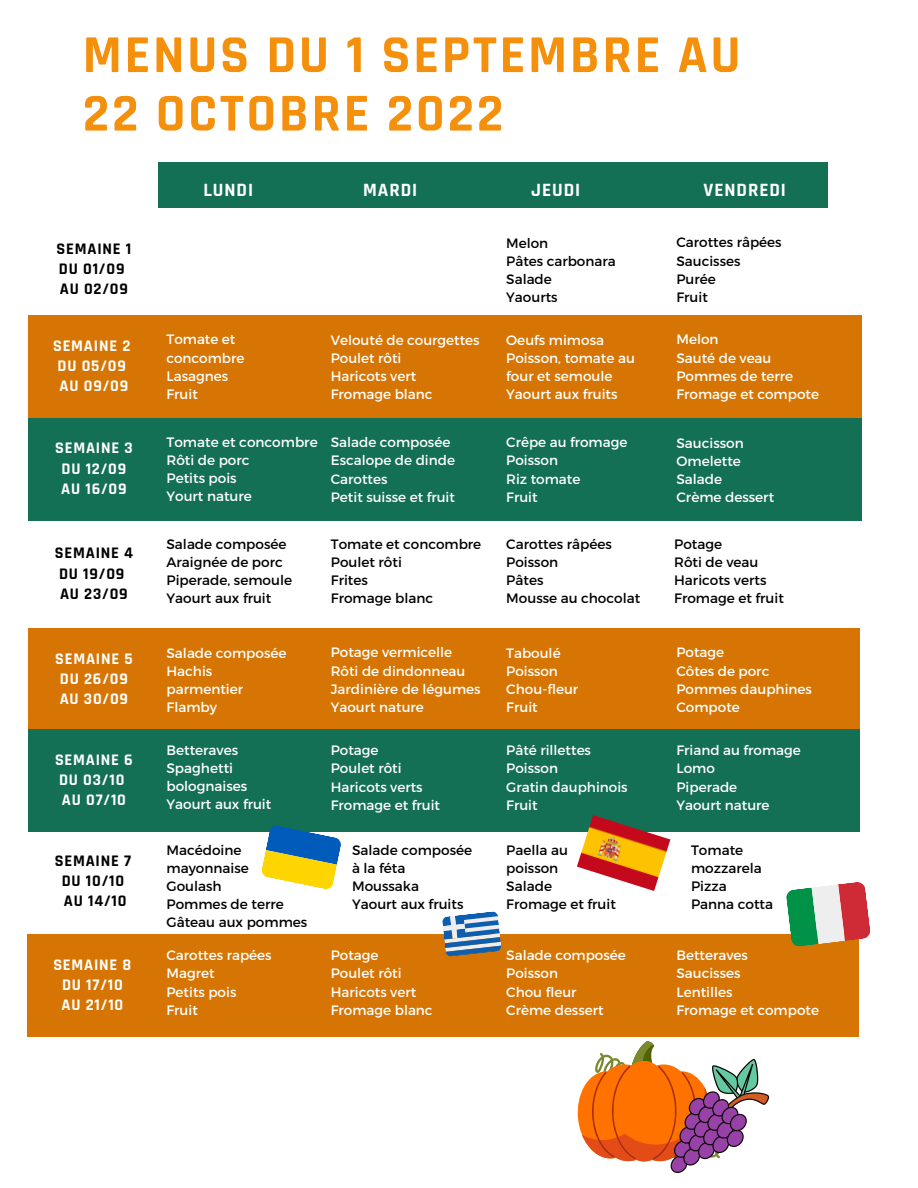
<style>
.page{position:relative;width:918px;height:1188px;background:#fff}
.page>*{position:absolute;margin:0;border:0;box-sizing:border-box;transform-origin:0 0}
.t1{font:700 53.85px/58.5px "Rajdhani";letter-spacing:.05em;color:#f4900c}
.t2{font:700 19.05px "Rajdhani";letter-spacing:.05em;color:#fff}
.t3{font:700 16.35px/20.2px "Rajdhani";letter-spacing:.05em;color:#fff}
.t4{font:700 16.35px/20.2px "Rajdhani";letter-spacing:.05em;color:#000}
.t5{font:13.65px/18.3px "Montserrat";color:#fff}
.t6{font:13.65px/18px "Montserrat";color:#000}
</style>
<div class="page">
<div style="left:159px;top:162px;width:669px;height:55px;background:#147055"></div>
<div style="left:29px;top:208px;width:889px;height:124px;background:#fff"></div>
<div style="left:29px;top:316px;width:833px;height:102px;background:#d67503"></div>
<div style="left:29px;top:418px;width:833px;height:102px;background:#147055"></div>
<div style="left:29px;top:629px;width:831px;height:102px;background:#d67503"></div>
<div style="left:29px;top:729px;width:831px;height:103px;background:#147055"></div>
<div style="left:27px;top:934px;width:832px;height:103px;background:#d67503"></div>
<svg style="left:261px;top:826px;width:80px;height:63px"></svg>
<svg style="left:442px;top:911px;width:59px;height:46px"></svg>
<img style="left:577px;top:815px;width:93px;height:76px">
<svg style="left:786px;top:882px;width:84px;height:65px"></svg>
<svg style="left:577px;top:1041px;width:192px;height:133px"></svg>
<h1 class="t1" style="left:83px;top:27px;width:659px">MENUS DU 1 SEPTEMBRE AU<br>22 OCTOBRE 2022</h1>
<p class="t4" style="left:57px;top:239px;width:76px">SEMAINE 1<br>DU 01/09<br>AU 02/09</p>
<p class="t3" style="left:53px;top:336px;width:79px">SEMAINE 2<br>DU 05/09<br>AU 09/09</p>
<p class="t3" style="left:55px;top:438px;width:79px;text-align:center">SEMAINE 3<br>DU 12/09<br>AU 16/09</p>
<p class="t4" style="left:55px;top:543px;width:80px">SEMAINE 4<br>DU 19/09<br>AU 23/09</p>
<p class="t3" style="left:55px;top:649px;width:79px">SEMAINE 5<br>DU 26/09<br>AU 30/09</p>
<p class="t3" style="left:55px;top:750px;width:79px">SEMAINE 6<br>DU 03/10<br>AU 07/10</p>
<p class="t4" style="left:55px;top:851px;width:78px;text-align:center">SEMAINE 7<br>DU 10/10<br>AU 14/10</p>
<p class="t3" style="left:53px;top:955px;width:80px;text-align:center">SEMAINE 8<br>DU 17/10<br>AU 21/10</p>
<h2 class="t2" style="left:203px;top:179px;width:51px">LUNDI</h2>
<h2 class="t2" style="left:363px;top:179px;width:56px">MARDI</h2>
<p class="t5" style="left:166px;top:330px;width:80px">Tomate et concombre<br>Lasagnes<br>Fruit</p>
<p class="t5" style="left:331px;top:330px;width:150px">Velouté de courgettes<br>Poulet rôti<br>Haricots vert<br>Fromage blanc</p>
<p class="t5" style="left:166px;top:433px;width:153px">Tomate et concombre<br>Rôti de porc<br>Petits pois<br>Yourt nature</p>
<p class="t6" style="left:166px;top:535px;width:127px">Salade composée<br>Araignée de porc<br>Piperade, semoule<br>Yaourt aux fruit</p>
<p class="t5" style="left:331px;top:432px;width:126px">Salade composée<br>Escalope de dinde<br>Carottes<br>Petit suisse et fruit</p>
<p class="t6" style="left:331px;top:535px;width:152px">Tomate et concombre<br>Poulet rôti<br>Frites<br>Fromage blanc</p>
<p class="t5" style="left:166px;top:644px;width:122px">Salade composée<br>Hachis parmentier<br>Flamby</p>
<p class="t5" style="left:166px;top:741px;width:106px">Betteraves<br>Spaghetti bolognaises<br>Yaourt aux fruit</p>
<p class="t6" style="left:166px;top:840px;width:142px">Macédoine mayonnaise<br>Goulash<br>Pommes de terre<br>Gâteau aux pommes</p>
<p class="t5" style="left:166px;top:945px;width:107px">Carottes rapées<br>Magret<br>Petits pois<br>Fruit</p>
<p class="t5" style="left:331px;top:643px;width:151px">Potage vermicelle<br>Rôti de dindonneau<br>Jardinière de légumes<br>Yaourt nature</p>
<p class="t5" style="left:331px;top:740px;width:111px">Potage<br>Poulet rôti<br>Haricots verts<br>Fromage et fruit</p>
<p class="t6" style="left:352px;top:840px;width:122px">Salade composée à la féta<br>Moussaka<br>Yaourt aux fruits</p>
<p class="t5" style="left:331px;top:945px;width:103px">Potage<br>Poulet rôti<br>Haricots vert<br>Fromage blanc</p>
<h2 class="t2" style="left:531px;top:179px;width:51px">JEUDI</h2>
<p class="t6" style="left:506px;top:234px;width:111px">Melon<br>Pâtes carbonara<br>Salade<br>Yaourts</p>
<p class="t5" style="left:506px;top:330px;width:130px">Oeufs mimosa<br>Poisson, tomate au four et semoule<br>Yaourt aux fruits</p>
<p class="t5" style="left:506px;top:432px;width:123px">Crêpe au fromage<br>Poisson<br>Riz tomate<br>Fruit</p>
<p class="t6" style="left:506px;top:535px;width:135px">Carottes râpées<br>Poisson<br>Pâtes<br>Mousse au chocolat</p>
<p class="t5" style="left:506px;top:643px;width:74px">Taboulé<br>Poisson<br>Chou-fleur<br>Fruit</p>
<p class="t5" style="left:506px;top:740px;width:123px">Pâté rillettes<br>Poisson<br>Gratin dauphinois<br>Fruit</p>
<p class="t6" style="left:506px;top:840px;width:111px">Paella au poisson<br>Salade<br>Fromage et fruit</p>
<p class="t5" style="left:506px;top:945px;width:121px">Salade composée<br>Poisson<br>Chou fleur<br>Crème dessert</p>
<h2 class="t2" style="left:704px;top:179px;width:84px">VENDREDI</h2>
<p class="t6" style="left:676px;top:233px;width:107px">Carottes râpées<br>Saucisses<br>Purée<br>Fruit</p>
<p class="t5" style="left:676px;top:330px;width:144px">Melon<br>Sauté de veau<br>Pommes de terre<br>Fromage et compote</p>
<p class="t5" style="left:676px;top:433px;width:99px">Saucisson<br>Omelette<br>Salade<br>Crème dessert</p>
<p class="t6" style="left:674px;top:535px;width:111px">Potage<br>Rôti de veau<br>Haricots verts<br>Fromage et fruit</p>
<p class="t5" style="left:676px;top:643px;width:137px">Potage<br>Côtes de porc<br>Pommes dauphines<br>Compote</p>
<p class="t5" style="left:676px;top:740px;width:126px">Friand au fromage<br>Lomo<br>Piperade<br>Yaourt nature</p>
<p class="t6" style="left:691px;top:840px;width:84px">Tomate mozzarela<br>Pizza<br>Panna cotta</p>
<p class="t5" style="left:676px;top:945px;width:144px">Betteraves<br>Saucisses<br>Lentilles<br>Fromage et compote</p>
</div>
